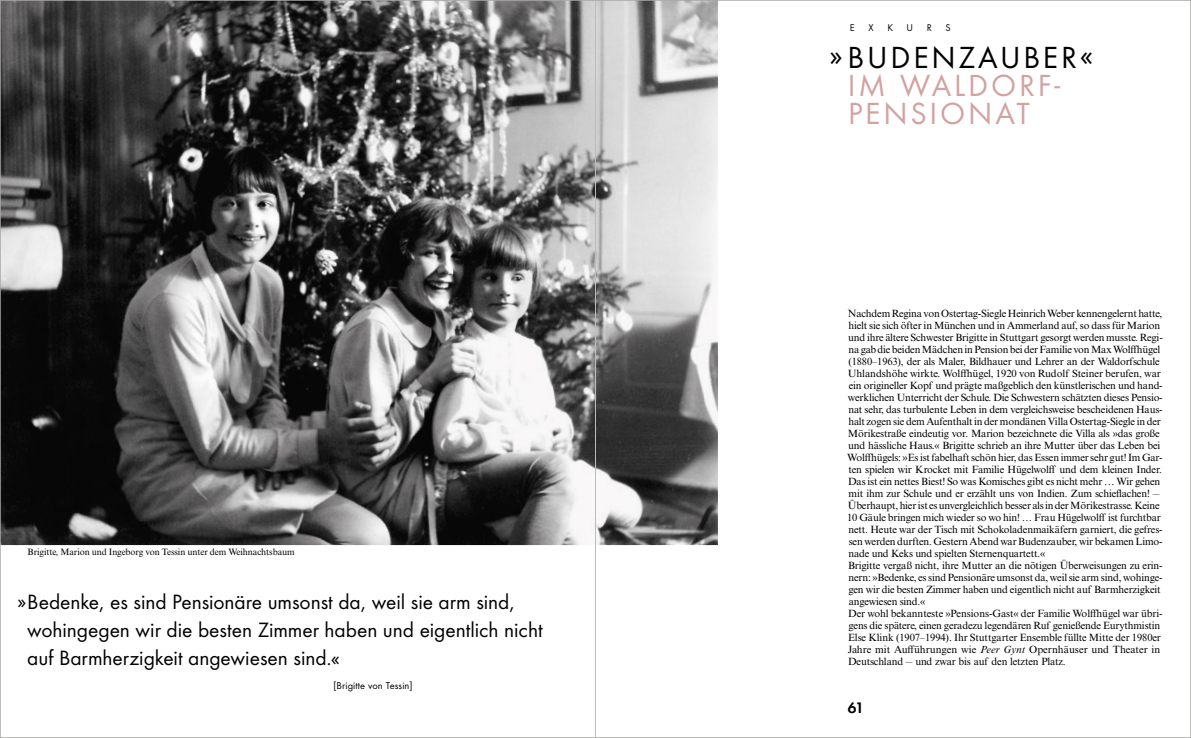
<style>
.page{position:relative;width:1191px;height:738px;background:#fff}
.page>*{position:absolute;margin:0;border:0;box-sizing:border-box;transform-origin:0 0}
.t1{font:28px/28px "Futura ND Book";letter-spacing:.1em;color:#d2a2a1}
.t2{font:28px "Futura ND Book";letter-spacing:.1em;color:#000}
.t3{font:19px/28px "Futura ND Book";letter-spacing:-.005em;color:#000}
.t4{font:14px "Futura ND Demibold";color:#000}
.t5{font:10.5px/12px "Times NRMT Pro";letter-spacing:-.015em;color:#000}
.t6{font:9.2px "Times NRMT Pro";letter-spacing:-.01em;color:#000}
.t7{font:9.2px "Futura ND Book";letter-spacing:.01em;color:#000}
.t8{font:9px "Futura ND Book";color:#000}
.s1{font-style:italic}
</style>
<div class="page">
<img style="left:2px;top:2px;width:716px;height:542px">
<hr style="left:595px;top:0;width:1px;height:737px;background:#bcbcbc">
<p class="t6" style="left:28px;top:546px;width:269px">Brigitte, Marion und Ingeborg von Tessin unter dem Weihnachtsbaum</p>
<h2 class="t3" style="left:27px;top:587px;width:517px;text-indent:-10px">»Bedenke, es sind Pensionäre umsonst da, weil sie arm sind, wohingegen wir die besten Zimmer haben und eigentlich nicht auf Barmherzigkeit angewiesen sind.«</h2>
<p class="t7" style="left:333px;top:679px;width:81px">[Brigitte von Tessin]</p>
<p class="t8" style="left:850px;top:22px;width:6px">E</p>
<p class="t8" style="left:868px;top:22px;width:7px">X</p>
<p class="t8" style="left:887px;top:22px;width:7px">K</p>
<p class="t8" style="left:906px;top:22px;width:8px">U</p>
<p class="t8" style="left:926px;top:22px;width:7px">R</p>
<p class="t8" style="left:945px;top:22px;width:7px">S</p>
<h1 class="t2" style="left:829px;top:40px;width:266px">»BUDENZAUBER«</h1>
<h1 class="t1" style="left:848px;top:72px;width:214px">IM WALDORF-<br>PENSIONAT</h1>
<p class="t5" style="left:847px;top:307px;width:317px">Nachdem Regina von Ostertag-Siegle Heinrich Weber kennengelernt hatte, hielt sie sich öfter in München und in Ammerland auf, so dass für Marion und ihre ältere Schwester Brigitte in Stuttgart gesorgt werden musste. Regi&shy;na gab die beiden Mädchen in Pension bei der Familie von Max Wolffhügel (1880–1963), der als Maler, Bildhauer und Lehrer an der Waldorfschule Uhlandshöhe wirkte. Wolffhügel, 1920 von Rudolf Steiner berufen, war ein origineller Kopf und prägte maßgeblich den künstlerischen und hand&shy;werklichen Unterricht der Schule. Die Schwestern schätzten dieses Pensio&shy;nat sehr, das turbulente Leben in dem vergleichsweise bescheidenen Haus&shy;halt zogen sie dem Aufenthalt in der mondänen Villa Ostertag-Siegle in der Mörikestraße eindeutig vor. Marion bezeichnete die Villa als »das große und hässliche Haus.« Brigitte schrieb an ihre Mutter über das Leben bei Wolffhügels: »Es ist fabelhaft schön hier, das Essen immer sehr gut! Im Gar&shy;ten spielen wir Krocket mit Familie Hügelwolff und dem kleinen Inder.<br>Das ist ein nettes Biest! So was Komisches gibt es nicht mehr … Wir gehen mit ihm zur Schule und er erzählt uns von Indien. Zum schieflachen! – Überhaupt, hier ist es unvergleichlich besser als in der Mörikestrasse. Keine 10 Gäule bringen mich wieder so wo hin! … Frau Hügelwolff ist furchtbar nett. Heute war der Tisch mit Schokoladenmaikäfern garniert, die gefres&shy;sen werden durften. Gestern Abend war Budenzauber, wir bekamen Limo&shy;nade und Keks und spielten Sternenquartett.«<br>Brigitte vergaß nicht, ihre Mutter an die nötigen Überweisungen zu erin&shy;nern: »Bedenke, es sind Pensionäre umsonst da, weil sie arm sind, wohinge&shy;gen wir die besten Zimmer haben und eigentlich nicht auf Barmherzigkeit angewiesen sind.«<br>Der wohl bekannteste »Pensions-Gast« der Familie Wolffhügel war übri&shy;gens die spätere, einen geradezu legendären Ruf genießende Eurythmistin Else Klink (1907–1994). Ihr Stuttgarter Ensemble füllte Mitte der 1980er Jahre mit Aufführungen wie <span class="s1">Peer Gynt</span> Opernhäuser und Theater in Deutschland – und zwar bis auf den letzten Platz.</p>
<h3 class="t4" style="left:847px;top:698px;width:18px">61</h3>
</div>
